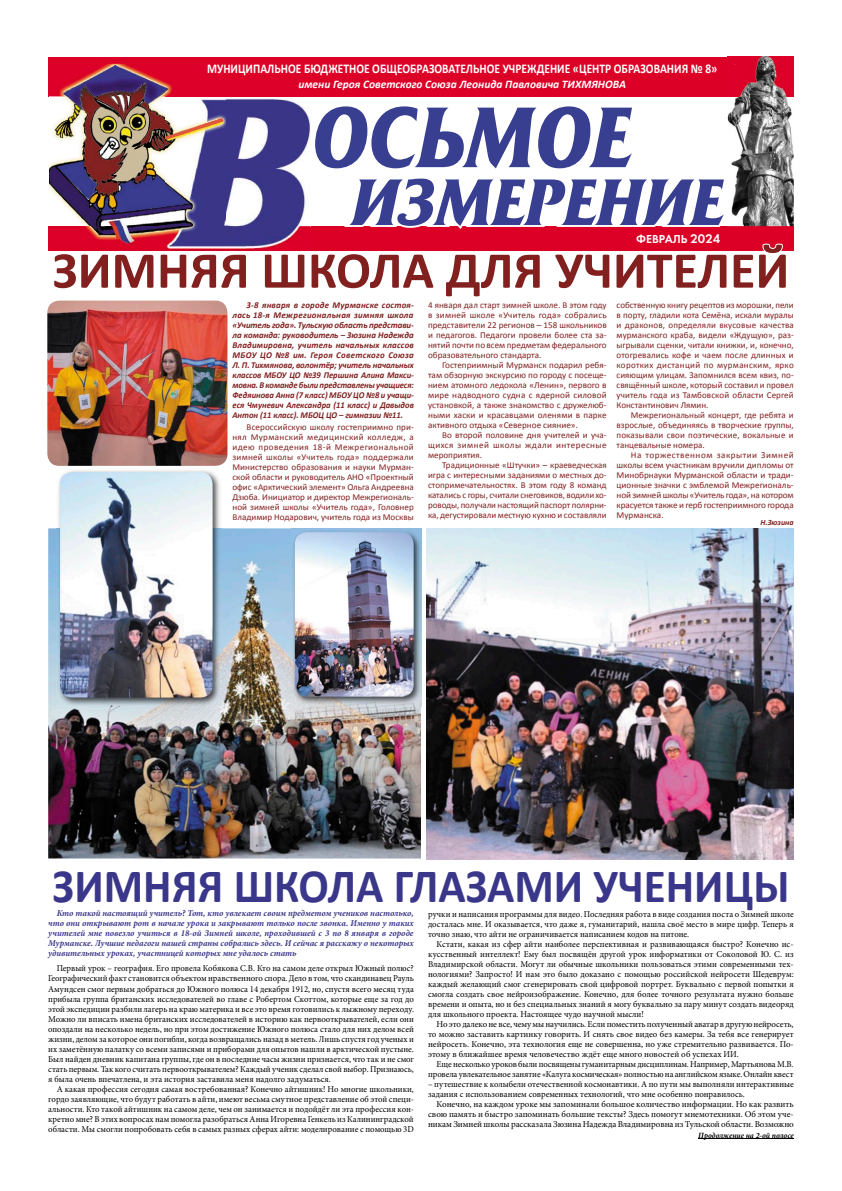
<style>
.page{position:relative;width:842px;height:1191px;background:#fff}
.page>*{position:absolute;margin:0;border:0;box-sizing:border-box;transform-origin:0 0}
.t1{font:italic 700 85px "Friz Quadrata C";color:#383e90;scale:.9 1}
.t2{font:italic 700 65px "Friz Quadrata C";color:#383e90;scale:.96 1}
.t3{font:700 52px "Calibri";color:#81201f}
.t4{font:700 48px "Calibri";color:#3a378a;scale:.94 1}
.t5{font:700 13.3px "Calibri";color:#fff;scale:.86 1}
.t6{font:12px "Futura Demi C";color:#fff}
.t7{font:italic 700 11.6px "Calibri";color:#fff}
.t8{font:9px/10px "Minion Pro";letter-spacing:-.005em;color:#000;text-align:justify}
.t9{font:9px/10px "Calibri";color:#81201f;text-align:justify}
.t10{font:italic 700 9px/10px "Calibri";color:#81201f;text-align:justify}
.t11{font:italic 700 9px/10px "Minion Pro";color:#3a378a;text-align:justify}
.t12{font:italic 700 8px "Minion Pro";color:#000}
.t13{font:italic 700 8px "Calibri";color:#81201f}
.s1{font-size:13px}
</style>
<div class="page">
<div style="left:48px;top:57px;width:745px;height:39px;background:#dd0026"></div>
<div style="left:48px;top:226px;width:745px;height:24px;background:#dd0026"></div>
<img style="left:226px;top:96px;width:85px;height:130px">
<img style="left:166px;top:226px;width:145px;height:24px">
<img style="left:49px;top:96px;width:116px;height:148px">
<img style="left:59px;top:64px;width:106px;height:32px">
<img style="left:165px;top:82px;width:61px;height:163px">
<img style="left:772px;top:57px;width:22px;height:169px">
<img style="left:727px;top:96px;width:45px;height:130px">
<img style="left:734px;top:57px;width:59px;height:39px">
<svg style="left:344px;top:104px;width:392px;height:125px"></svg>
<svg style="left:262px;top:249px;width:174px;height:2px"></svg>
<svg style="left:552px;top:243px;width:236px;height:8px"></svg>
<img style="left:47px;top:300px;width:180px;height:166px">
<img style="left:48px;top:528px;width:373px;height:331px">
<img style="left:426px;top:528px;width:368px;height:331px">
<img style="left:56px;top:470px;width:166px;height:236px">
<img style="left:60px;top:472px;width:153px;height:225px">
<img style="left:291px;top:528px;width:131px;height:178px">
<img style="left:295px;top:532px;width:119px;height:164px">
<hr style="left:698px;top:1138px;width:96px;height:1px;background:#000">
<h3 class="t5" style="left:207px;top:61px;width:595px">МУНИЦИПАЛЬНОЕ БЮДЖЕТНОЕ ОБЩЕОБРАЗОВАТЕЛЬНОЕ УЧРЕЖДЕНИЕ «ЦЕНТР ОБРАЗОВАНИЯ № 8»</h3>
<p class="t7" style="left:298px;top:77px;width:329px">имени Героя Советского Союза Леонида Павловича ТИХМЯНОВА</p>
<h1 class="t1" style="left:311px;top:83px;width:357px">ОСЬМОЕ</h1>
<h2 class="t2" style="left:351px;top:160px;width:389px">ИЗМЕРЕНИЕ</h2>
<h3 class="t3" style="left:53px;top:238px;width:738px">ЗИМНЯЯ ШКОЛА ДЛЯ УЧИТЕЛЕЙ</h3>
<p class="t9" style="left:428px;top:299px;width:180px">4 января дал старт зимней школе. В этом году в зимней школе «Учитель года» собрались представители 22 регионов – 158 школьников и педагогов. Педагоги провели более ста за&shy;нятий почти по всем предметам федерального образовательного стандарта.</p>
<p class="t9" style="left:428px;top:359px;width:180px;text-indent:14px">Гостеприимный Мурманск подарил ребя&shy;там обзорную экскурсию по городу с посеще&shy;нием атомного ледокола «Ленин», первого в мире надводного судна с ядерной силовой установкой, а также знакомство с дружелюб&shy;ными хаски и красавцами оленями в парке активного отдыха «Северное сияние».</p>
<p class="t9" style="left:428px;top:429px;width:180px;text-indent:14px">Во второй половине дня учителей и уча&shy;щихся зимней школы ждали интересные мероприятия.</p>
<p class="t9" style="left:428px;top:459px;width:180px;text-indent:14px">Традиционные «Штучки» – краеведческая игра с интересными заданиями о местных до&shy;стопримечательностях. В этом году 8 команд катались с горы, считали снеговиков, водили хо&shy;роводы, получали настоящий паспорт полярни&shy;ка, дегустировали местную кухню и составляли</p>
<h3 class="t6" style="left:636px;top:232px;width:85px">ФЕВРАЛЬ <span class="s1">2024</span></h3>
<p class="t9" style="left:617px;top:299px;width:179px">собственную книгу рецептов из морошки, пели в порту, гладили кота Семёна, искали муралы и драконов, определяли вкусовые качества мурманского краба, видели «Ждущую», раз&shy;ыгрывали сценки, читали книжки, и, конечно, отогревались кофе и чаем после длинных и коротких дистанций по мурманским, ярко сияющим улицам. Запомнился всем квиз, по&shy;свящённый школе, который составил и провел учитель года из Тамбовской области Сергей Константинович Лямин.</p>
<p class="t9" style="left:617px;top:409px;width:179px;text-indent:14px">Межрегиональный концерт, где ребята и взрослые, объединяясь в творческие группы, показывали свои поэтические, вокальные и танцевальные номера.</p>
<p class="t9" style="left:617px;top:449px;width:179px;text-indent:14px">На торжественном закрытии Зимней школы всем участникам вручили дипломы от Минобрнауки Мурманской области и тради&shy;ционные значки с эмблемой Межрегиональ&shy;ной зимней школы «Учитель года», на котором красуется также и герб гостеприимного города Мурманска.</p>
<p class="t13" style="left:760px;top:517px;width:35px">Н.Зюзина</p>
<p class="t10" style="left:232px;top:299px;width:183px;text-indent:14px">3-8 января в городе Мурманске состоя&shy;лась 18-я Межрегиональная зимняя школа «Учитель года». Тульскую область представи&shy;ла команда: руководитель – Зюзина Надежда Владимировна, учитель начальных классов МБОУ ЦО №8 им. Героя Советского Союза Л. П. Тихмянова, волонтёр; учитель начальных классов МБОУ ЦО №39 Першина Алина Макси&shy;мовна. В команде были представлены учащиеся:<br>Федяинова Анна (7 класс) МБОУ ЦО №8 и учащи&shy;еся Чмуневич Александра (11 класс) и Давыдов Антон (11 класс). МБОЦ ЦО – гимназии №11.</p>
<p class="t9" style="left:232px;top:422px;width:183px;text-indent:14px">Всероссийскую школу гостеприимно при&shy;нял Мурманский медицинский колледж, а идею проведения 18-й Межрегиональной зимней школы «Учитель года» поддержали Министерство образования и науки Мурман&shy;ской области и руководитель АНО «Проектный офис «Арктический элемент» Ольга Андреевна Дзюба. Инициатор и директор Межрегиональ&shy;ной зимней школы «Учитель года», Головнер Владимир Нодарович, учитель года из Москвы</p>
<h3 class="t4" style="left:53px;top:856px;width:785px">ЗИМНЯЯ ШКОЛА ГЛАЗАМИ УЧЕНИЦЫ</h3>
<p class="t11" style="left:48px;top:908px;width:367px;text-indent:9px">Кто такой настоящий учитель? Тот, кто увлекает своим предметом учеников настолько, что они открывают рот в начале урока и закрывают только после звонка. Именно у таких учителей мне повезло учиться в 18-ой Зимней школе, проходившей с 3 по 8 января в городе Мурманске. Лучшие педагоги нашей страны собрались здесь. И сейчас я расскажу о некоторых удивительных уроках, участницей которых мне удалось стать</p>
<p class="t8" style="left:48px;top:964px;width:367px;text-indent:9px">Первый урок – география. Его провела Кобякова С.В. Кто на самом деле открыл Южный полюс?<br>Географический факт становится объектом нравственного спора. Дело в том, что скандинавец Рауль Амундсен смог первым добраться до Южного полюса 14 декабря 1912, но, спустя всего месяц туда прибыла группа британских исследователей во главе с Робертом Скоттом, которые еще за год до этой экспедиции разбили лагерь на краю материка и все это время готовились к лыжному переходу.<br>Можно ли вписать имена британских исследователей в историю как первооткрывателей, если они опоздали на несколько недель, но при этом достижение Южного полюса стало для них делом всей жизни, делом за которое они погибли, когда возвращались назад в метель. Лишь спустя год ученых и их заметённую палатку со всеми записями и приборами для опытов нашли в арктической пустыне.<br>Был найден дневник капитана группы, где он в последние часы жизни признается, что так и не смог стать первым. Так кого считать первооткрывателем? Каждый ученик сделал свой выбор. Признаюсь, я была очень впечатлена, и эта история заставила меня надолго задуматься.</p>
<p class="t8" style="left:48px;top:1084px;width:367px;text-indent:9px">А какая профессия сегодня самая востребованная? Конечно айтишник! Но многие школьники, гордо заявляющие, что будут работать в айти, имеют весьма смутное представление об этой специ&shy;альности. Кто такой айтишник на самом деле, чем он занимается и подойдёт ли эта профессия кон&shy;кретно мне? В этих вопросах нам помогла разобраться Анна Игоревна Генкель из Калининградской области. Мы смогли попробовать себя в самых разных сферах айти: моделирование с помощью 3D</p>
<p class="t8" style="left:428px;top:909px;width:367px">ручки и написания программы для видео. Последняя работа в виде создания поста о Зимней школе досталась мне. И оказывается, что даже я, гуманитарий, нашла своё место в мире цифр. Теперь я точно знаю, что айти не ограничивается написанием кодов на питоне.</p>
<p class="t8" style="left:428px;top:939px;width:367px;text-indent:9px">Кстати, какая из сфер айти наиболее перспективная и развивающаяся быстро? Конечно ис&shy;кусственный интеллект! Ему был посвящён другой урок информатики от Соколовой Ю. С. из Владимирской области. Могут ли обычные школьники пользоваться этими современными тех&shy;нологиями? Запросто! И нам это было доказано с помощью российской нейросети Шедеврум: каждый желающий смог сгенерировать свой цифровой портрет. Буквально с первой попытки я смогла создать свое нейроизображение. Конечно, для более точного результата нужно больше времени и опыта, но и без специальных знаний я могу буквально за пару минут создать видеоряд для школьного проекта. Настоящее чудо научной мысли!</p>
<p class="t8" style="left:428px;top:1019px;width:367px;text-indent:9px">Но это далеко не все, чему мы научились. Если поместить полученный аватар в другую нейросеть, то можно заставить картинку говорить. И снять свое видео без камеры. За тебя все генерирует нейросеть. Конечно, эта технология еще не совершенна, но уже стремительно развивается. По&shy;этому в ближайшее время человечество ждёт еще много новостей об успехах ИИ.</p>
<p class="t8" style="left:428px;top:1059px;width:367px;text-align:right">Еще несколько уроков были посвящены гуманитарным дисциплинам. Например, Мартьянова М.В. провела увлекательное занятие «Калуга космическая» полностью на английском языке. Онлайн квест</p>
<p class="t8" style="left:428px;top:1079px;width:367px">– путешествие к колыбели отечественной космонавтики. А по пути мы выполняли интерактивные задания с использованием современных технологий, что мне особенно понравилось.</p>
<p class="t8" style="left:428px;top:1099px;width:367px;text-indent:9px">Конечно, на каждом уроке мы запоминали большое количество информации. Но как развить свою память и быстро запоминать большие тексты? Здесь помогут мнемотехники. Об этом уче&shy;никам Зимней школы рассказала Зюзина Надежда Владимировна из Тульской области. Возможно</p>
<p class="t12" style="left:698px;top:1130px;width:97px">Продолжение на 2-ой полосе</p>
</div>
